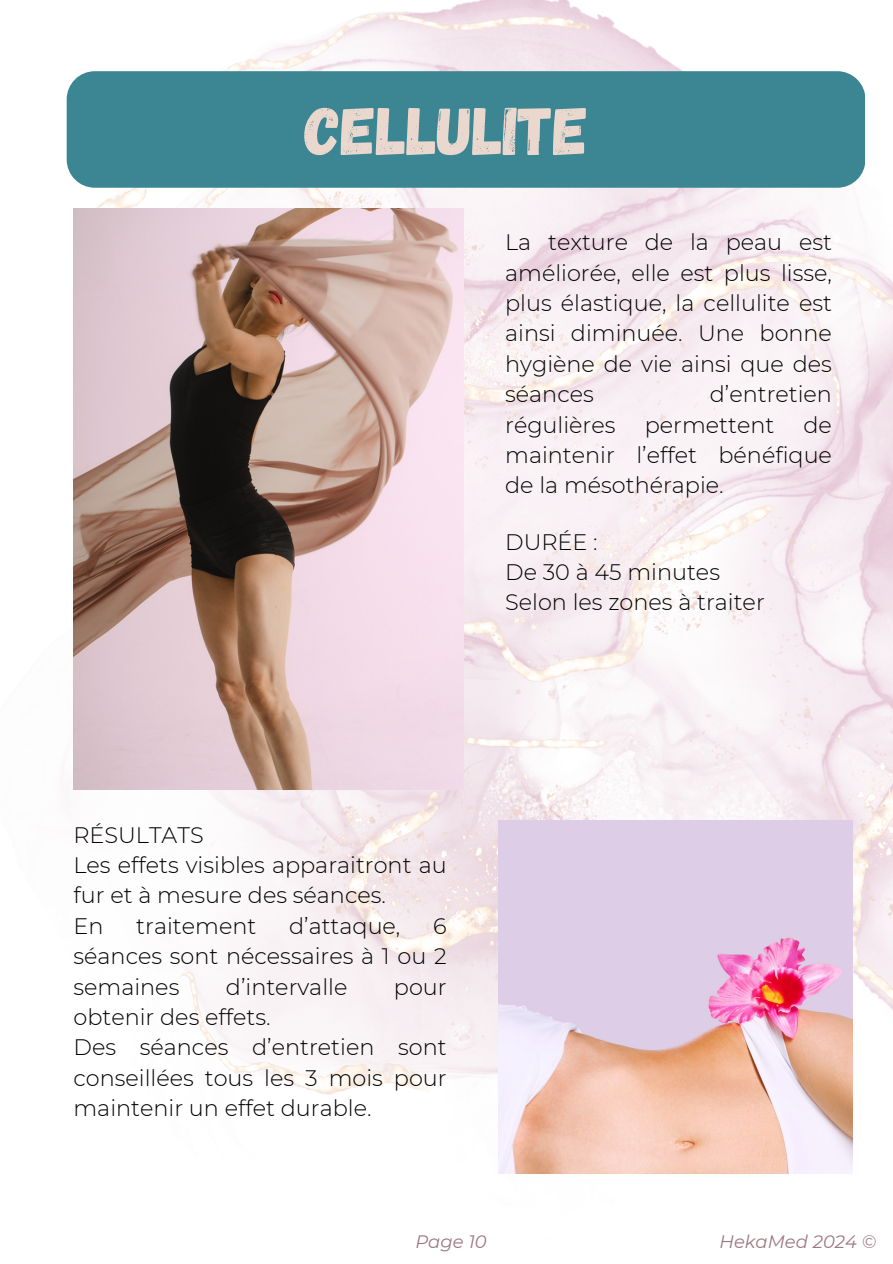
<style>
.page{position:relative;width:893px;height:1264px;background:#fff}
.page>*{position:absolute;margin:0;border:0;box-sizing:border-box;transform-origin:0 0}
.t1{font:67.5px "Gagalin";color:#ead7ce}
.t2{font:300 22.35px/30.3px "Montserrat";color:#000;text-align:justify}
.t3{font:italic 18px "Montserrat";color:#9d7982}
</style>
<div class="page">
<img style="left:66px;top:0;width:826px;height:1174px">
<div style="left:67px;top:71px;width:798px;height:117px;background:#3b8692;border-radius:28px"></div>
<img style="left:73px;top:209px;width:390px;height:580px">
<img style="left:498px;top:820px;width:354px;height:353px">
<p class="t1" style="left:305px;top:87px;width:285px">CELLULITE</p>
<p class="t2" style="left:505px;top:227px;width:328px">La texture de la peau est améliorée, elle est plus lisse, plus élastique, la cellulite est ainsi diminuée. Une bonne hygiène de vie ainsi que des séances</p>
<p class="t2" style="left:709px;top:379px;width:124px">d’entretien</p>
<p class="t2" style="left:505px;top:409px;width:328px;text-indent:298px">de maintenir l’effet bénéfique de la mésothérapie.</p>
<h2 class="t2" style="left:505px;top:526px;width:261px;text-align:left">DURÉE :<br>De 30 à 45 minutes<br>Selon les zones à traiter</h2>
<p class="t2" style="left:505px;top:409px;width:112px">régulières</p>
<p class="t2" style="left:644px;top:409px;width:131px">permettent</p>
<h2 class="t2" style="left:73px;top:819px;width:374px;text-align:left">RÉSULTATS<br>Les effets visibles apparaitront au fur et à mesure des séances.<br>En</h2>
<h2 class="t2" style="left:136px;top:910px;width:121px">traitement</h2>
<h2 class="t2" style="left:289px;top:910px;width:113px">d’attaque,</h2>
<h2 class="t2" style="left:73px;top:910px;width:374px;text-indent:359px">6 séances sont nécessaires à 1 ou 2 semaines</h2>
<h2 class="t2" style="left:226px;top:971px;width:123px">d’intervalle</h2>
<h2 class="t2" style="left:394px;top:971px;width:54px">pour</h2>
<h2 class="t2" style="left:73px;top:1001px;width:374px;text-align:left">obtenir des effets.<br>Des séances d’entretien sont conseillées tous les 3 mois pour maintenir un effet durable.</h2>
<h2 class="t3" style="left:415px;top:1230px;width:73px">Page 10</h2>
<p class="t3" style="left:719px;top:1230px;width:158px">HekaMed 2024 ©</p>
</div>
